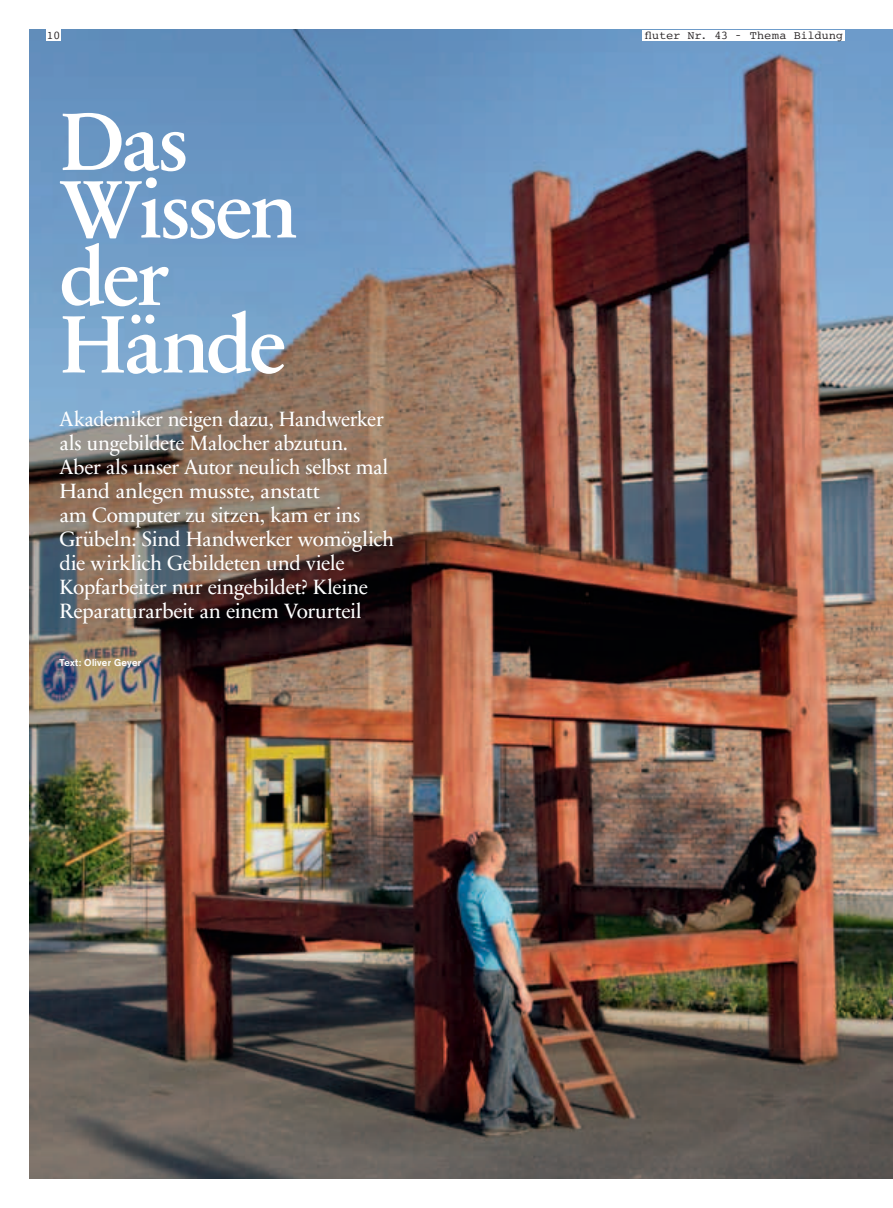
<style>
.page{position:relative;width:893px;height:1208px;background:#fff}
.page>*{position:absolute;margin:0;border:0;box-sizing:border-box;transform-origin:0 0}
.t1{font:600 82.5px/67.5px "Sabon Next LT";letter-spacing:-.04em;color:#fff}
.t2{font:21px/24px "Sabon Next LT";letter-spacing:-.02em;color:#fff}
.t3{font:12px "Courier LT";letter-spacing:-.01em;color:#231f20}
.t4{font:700 9.75px "Akzidenz Grotesk";letter-spacing:.025em;color:#fff}
</style>
<div class="page">
<img style="left:30px;top:30px;width:863px;height:1148px">
<div style="left:46px;top:30px;width:14px;height:11px;background:#fff"></div>
<div style="left:642px;top:30px;width:202px;height:10px;background:#fff"></div>
<p class="t3" style="left:47px;top:29px;width:15px">10</p>
<p class="t3" style="left:645px;top:29px;width:200px">fluter Nr. 43 – Thema Bildung</p>
<h1 class="t1" style="left:60px;top:113px;width:240px">Das<br>Wissen der<br>Hände</h1>
<p class="t2" style="left:60px;top:408px;width:336px">Akademiker neigen dazu, Handwerker als ungebildete Malocher abzutun.<br>Aber als unser Autor neulich selbst mal Hand anlegen musste, anstatt<br>am Computer zu sitzen, kam er ins Grübeln: Sind Handwerker womöglich die wirklich Gebildeten und viele Kopfarbeiter nur eingebildet? Kleine Reparaturarbeit an einem Vorurteil</p>
<p class="t4" style="left:60px;top:656px;width:83px">Text: Oliver Geyer</p>
</div>
